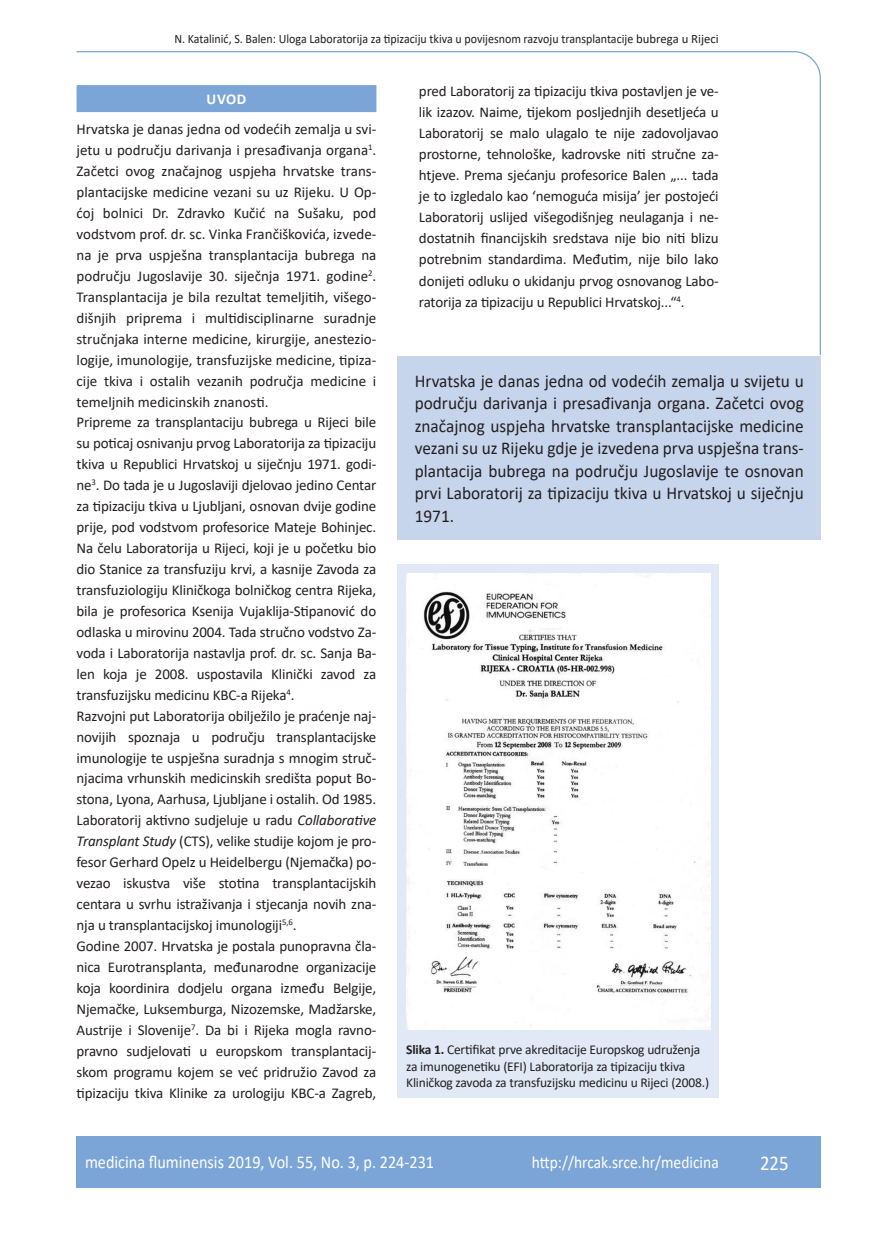
<style>
.page{position:relative;width:872px;height:1234px;background:#fff}
.page>*{position:absolute;margin:0;border:0;box-sizing:border-box;transform-origin:0 0}
.t1{font:21px "Calibri";color:#fff;scale:.9 1}
.anterfile{font:18px/22.5px "Calibri";color:#231f20;text-align:justify;scale:.96 1}
.t2{font:18px "Calibri";color:#fff;scale:.9 1}
.t3{font:17.25px "Calibri";color:#fff;scale:.9 1}
.osnovni_tekst{font:15px/20.9px "Calibri";letter-spacing:-.01em;color:#231f20;text-align:justify}
.naslov_ruler{font:700 15px "Calibri";color:#fff}
.potpis_slika{font:13.5px/16.5px "Calibri";letter-spacing:-.015em;color:#231f20}
.glava{font:12.75px "Calibri";color:#231f20;scale:.94 1}
.s1{font-style:italic}
.s2{font-weight:700}
</style>
<div class="page">
<svg style="left:76px;top:51px;width:745px;height:304px"></svg>
<div style="left:77px;top:1135px;width:744px;height:51px;background:#7ca5d7"></div>
<div style="left:77px;top:85px;width:299px;height:27px;background:#7ca5d7"></div>
<div style="left:398px;top:356px;width:423px;height:183px;background:#c6d5ec"></div>
<div style="left:398px;top:564px;width:321px;height:533px;background:#e1e9f6"></div>
<img style="left:406px;top:573px;width:304px;height:456px">
<p class="glava" style="left:174px;top:29px;width:581px">N. Katalinić, S. Balen: Uloga Laboratorija za tipizaciju tkiva u povijesnom razvoju transplantacije bubrega u Rijeci</p>
<p class="naslov_ruler" style="left:207px;top:88px;width:41px">UVOD</p>
<p class="osnovni_tekst" style="left:77px;top:118px;width:301px">Hrvatska je danas jedna od vodećih zemalja u svi&shy;jetu u području darivanja i presađivanja organa<sup>1</sup>.<br>Začetci ovog značajnog uspjeha hrvatske trans&shy;plantacijske medicine vezani su uz Rijeku. U Op&shy;ćoj bolnici Dr. Zdravko Kučić na Sušaku, pod vodstvom prof. dr. sc. Vinka Frančiškovića, izvede&shy;na je prva uspješna transplantacija bubrega na području Jugoslavije 30. siječnja 1971. godine<sup>2</sup>.<br>Transplantacija je bila rezultat temeljitih, višego&shy;dišnjih priprema i multidisciplinarne suradnje stručnjaka interne medicine, kirurgije, anestezio&shy;logije, imunologije, transfuzijske medicine, tipiza&shy;cije tkiva i ostalih vezanih područja medicine i temeljnih medicinskih znanosti.</p>
<p class="osnovni_tekst" style="left:77px;top:411px;width:301px">Pripreme za transplantaciju bubrega u Rijeci bile su poticaj osnivanju prvog Laboratorija za tipizaciju tkiva u Republici Hrvatskoj u siječnju 1971. godi&shy;ne<sup>3</sup>. Do tada je u Jugoslaviji djelovao jedino Centar za tipizaciju tkiva u Ljubljani, osnovan dvije godine prije, pod vodstvom profesorice Mateje Bohinjec.<br>Na čelu Laboratorija u Rijeci, koji je u početku bio dio Stanice za transfuziju krvi, a kasnije Zavoda za transfuziologiju Kliničkoga bolničkog centra Rijeka, bila je profesorica Ksenija Vujaklija-Stipanović do odlaska u mirovinu 2004. Tada stručno vodstvo Za&shy;voda i Laboratorija nastavlja prof. dr. sc. Sanja Ba&shy;len koja je 2008. uspostavila Klinički zavod za transfuzijsku medicinu KBC-a Rijeka<sup>4</sup>.</p>
<p class="osnovni_tekst" style="left:77px;top:704px;width:301px">Razvojni put Laboratorija obilježilo je praćenje naj&shy;novijih spoznaja u području transplantacijske imunologije te uspješna suradnja s mnogim struč&shy;njacima vrhunskih medicinskih središta poput Bo&shy;stona, Lyona, Aarhusa, Ljubljane i ostalih. Od 1985.<br>Laboratorij aktivno sudjeluje u radu <span class="s1">Collaborative Transplant Study</span> (CTS), velike studije kojom je pro&shy;fesor Gerhard Opelz u Heidelbergu (Njemačka) po&shy;vezao iskustva više stotina transplantacijskih centara u svrhu istraživanja i stjecanja novih zna&shy;nja u transplantacijskoj imunologiji<sup>5,6</sup>.</p>
<p class="osnovni_tekst" style="left:77px;top:934px;width:301px">Godine 2007. Hrvatska je postala punopravna čla&shy;nica Eurotransplanta, međunarodne organizacije koja koordinira dodjelu organa između Belgije, Njemačke, Luksemburga, Nizozemske, Madžarske, Austrije i Slovenije<sup>7</sup>. Da bi i Rijeka mogla ravno&shy;pravno sudjelovati u europskom transplantacij&shy;skom programu kojem se već pridružio Zavod za tipizaciju tkiva Klinike za urologiju KBC-a Zagreb,</p>
<p class="osnovni_tekst" style="left:419px;top:80px;width:301px">pred Laboratorij za tipizaciju tkiva postavljen je ve&shy;lik izazov. Naime, tijekom posljednjih desetljeća u Laboratorij se malo ulagalo te nije zadovoljavao prostorne, tehnološke, kadrovske niti stručne za&shy;htjeve. Prema sjećanju profesorice Balen „... tada je to izgledalo kao ‘nemoguća misija’ jer postojeći Laboratorij uslijed višegodišnjeg neulaganja i ne&shy;dostatnih financijskih sredstava nije bio niti blizu potrebnim standardima. Međutim, nije bilo lako donijeti odluku o ukidanju prvog osnovanog Labo&shy;ratorija za tipizaciju u Republici Hrvatskoj...“<sup>4</sup>.</p>
<p class="anterfile" style="left:415px;top:369px;width:407px">Hrvatska je danas jedna od vodećih zemalja u svijetu u području darivanja i presađivanja organa. Začetci ovog značajnog uspjeha hrvatske transplantacijske medicine vezani su uz Rijeku gdje je izvedena prva uspješna trans&shy;plantacija bubrega na području Jugoslavije te osnovan prvi Laboratorij za tipizaciju tkiva u Hrvatskoj u siječnju 1971.</p>
<p class="potpis_slika" style="left:406px;top:1040px;width:304px"><span class="s2">Slika 1.</span> Certifikat prve akreditacije Europskog udruženja za imunogenetiku (EFI) Laboratorija za tipizaciju tkiva<br>Kliničkog zavoda za transfuzijsku medicinu u Rijeci (2008.)</p>
<p class="t2" style="left:85px;top:1149px;width:389px">medicina fluminensis 2019, Vol. 55, No. 3, p. 224-231</p>
<p class="t3" style="left:532px;top:1150px;width:209px">http://hrcak.srce.hr/medicina</p>
<p class="t1" style="left:760px;top:1147px;width:33px">225</p>
</div>
